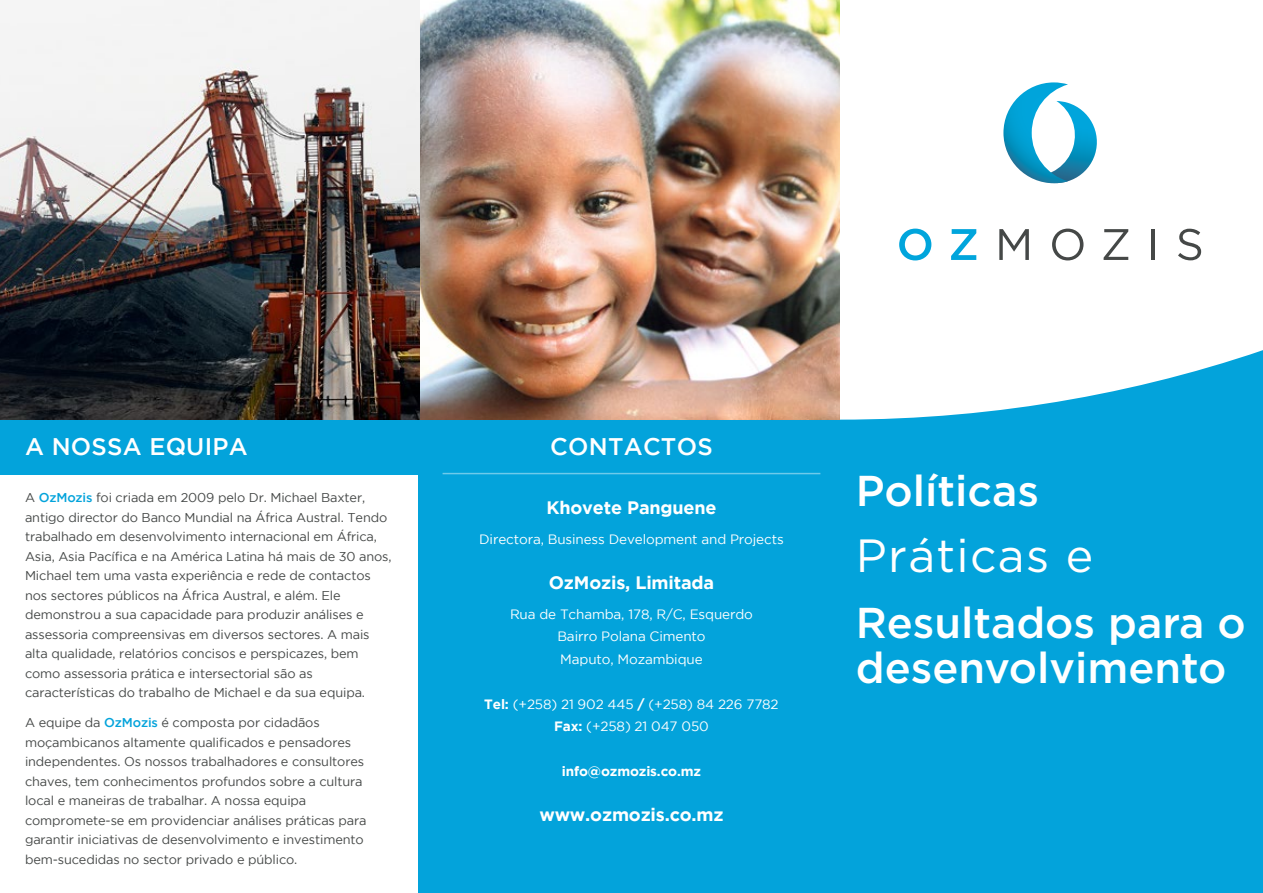
<style>
.page{position:relative;width:1263px;height:893px;background:#fff}
.page>*{position:absolute;margin:0;border:0;box-sizing:border-box;transform-origin:0 0}
.t1{font:46.5px "Gotham HTF";letter-spacing:.025em;color:#fff}
.t2{font:500 43.2px/44.7px "Gotham HTF";color:#fff}
.t3{font:500 24px "Gotham";letter-spacing:.01em;color:#fff}
.t4{font:700 18px "Gotham";letter-spacing:-.01em;color:#fff}
.t5{font:13.5px/22.5px "Gotham";letter-spacing:-.01em;color:#fff;text-align:center}
.t6{font:700 13.5px "Gotham";letter-spacing:-.01em;color:#fff}
.t7{font:12.75px/19.5px "Gotham";letter-spacing:-.01em;color:#454847}
.s1{font-weight:500;color:#03a3db}
.s2{font-weight:700}
</style>
<div class="page">
<img style="left:419px;top:0;width:421px;height:420px">
<img style="left:0;top:0;width:419px;height:420px">
<div style="left:418px;top:470px;width:426px;height:423px;background:#03a3db"></div>
<svg style="left:899px;top:229px;width:32px;height:31px"></svg>
<svg style="left:951px;top:229px;width:25px;height:31px"></svg>
<svg style="left:999px;top:229px;width:30px;height:31px"></svg>
<svg style="left:1052px;top:229px;width:31px;height:31px"></svg>
<svg style="left:1103px;top:229px;width:25px;height:31px"></svg>
<hr style="left:1152px;top:229px;width:3px;height:31px;background:#454847">
<svg style="left:1178px;top:229px;width:23px;height:31px"></svg>
<svg style="left:1003px;top:82px;width:94px;height:102px"></svg>
<svg style="left:840px;top:350px;width:423px;height:543px;background:#18aade"></svg>
<div style="left:0;top:420px;width:854px;height:54px;background:#03a3db"></div>
<hr style="left:443px;top:473px;width:377px;height:1px;background:#fff">
<h3 class="t3" style="left:25px;top:432px;width:224px">A NOSSA EQUIPA</h3>
<h3 class="t3" style="left:550px;top:432px;width:164px">CONTACTOS</h3>
<p class="t7" style="left:25px;top:488px;width:368px">A <span class="s1">OzMozis</span> foi criada em 2009 pelo Dr. Michael Baxter, antigo director do Banco Mundial na África Austral. Tendo trabalhado em desenvolvimento internacional em África, Asia, Asia Pacífica e na América Latina há mais de 30 anos, Michael tem uma vasta experiência e rede de contactos nos sectores públicos na África Austral, e além. Ele demonstrou a sua capacidade para produzir análises e assessoria compreensivas em diversos sectores. A mais alta qualidade, relatórios concisos e perspicazes, bem como assessoria prática e intersectorial são as características do trabalho de Michael e da sua equipa.</p>
<p class="t7" style="left:25px;top:713px;width:343px">A equipe da <span class="s1">OzMozis</span> é composta por cidadãos moçambicanos altamente qualificados e pensadores independentes. Os nossos trabalhadores e consultores chaves, tem conhecimentos profundos sobre a cultura local e maneiras de trabalhar. A nossa equipa compromete-se em providenciar análises práticas para garantir iniciativas de desenvolvimento e investimento bem-sucedidas no sector privado e público.</p>
<h3 class="t4" style="left:546px;top:497px;width:171px">Khovete Panguene</h3>
<p class="t5" style="left:479px;top:528px;width:306px">Directora, Business Development and Projects</p>
<h3 class="t4" style="left:549px;top:572px;width:167px">OzMozis, Limitada</h3>
<p class="t5" style="left:510px;top:603px;width:244px">Rua de Tchamba, 178, R/C, Esquerdo<br>Bairro Polana Cimento<br>Maputo, Mozambique</p>
<p class="t5" style="left:484px;top:693px;width:296px"><span class="s2">Tel:</span> (+258) 21 902 445 <span class="s2">/</span> (+258) 84 226 7782<br><span class="s2">Fax:</span> (+258) 21 047 050</p>
<p class="t6" style="left:562px;top:764px;width:141px">info@ozmozis.co.mz</p>
<h3 class="t4" style="left:539px;top:805px;width:186px">www.ozmozis.co.mz</h3>
<h2 class="t2" style="left:856px;top:467px;width:185px">Políticas</h2>
<h1 class="t1" style="left:856px;top:530px;width:239px">Práticas e</h1>
<h2 class="t2" style="left:856px;top:600px;width:391px">Resultados para o desenvolvimento</h2>
</div>
